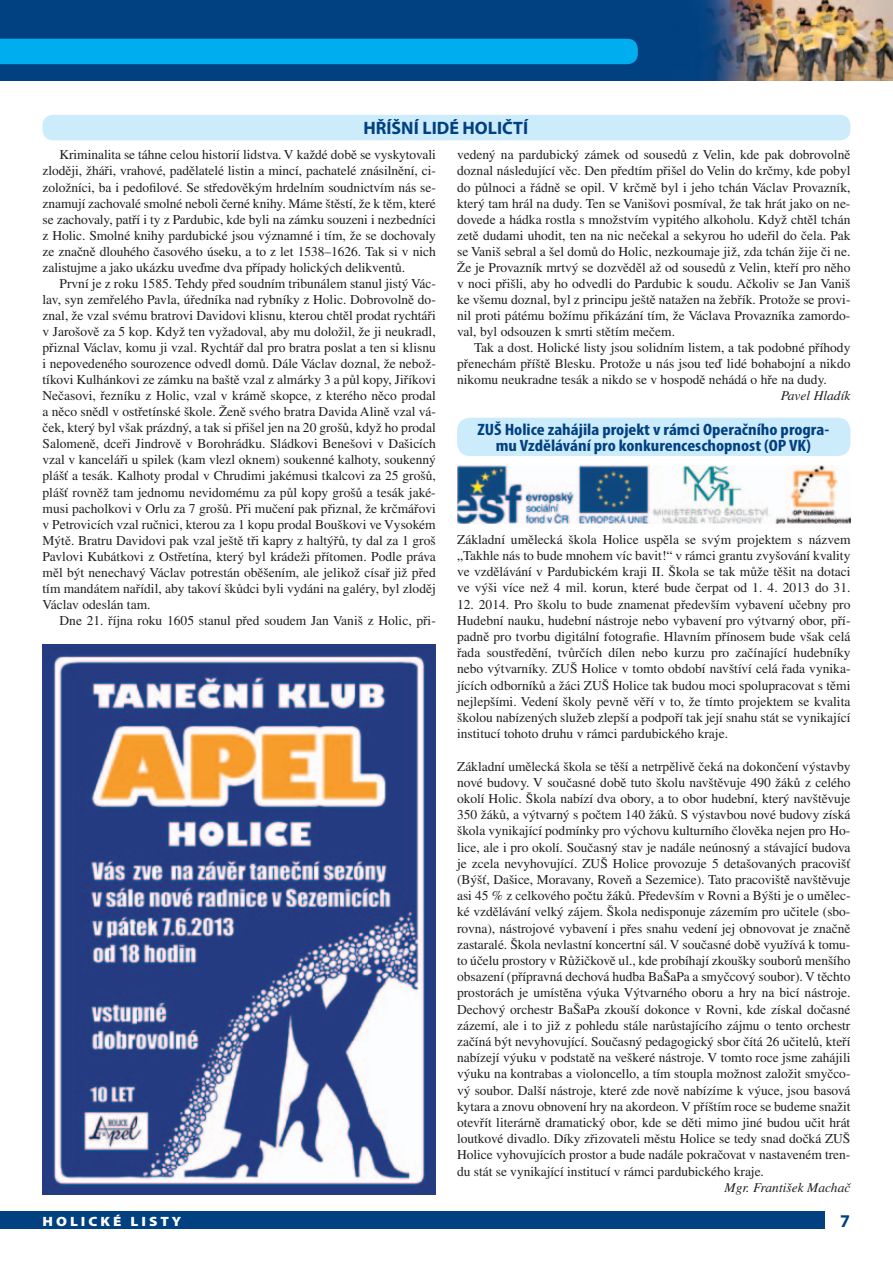
<style>
.page{position:relative;width:893px;height:1263px;background:#fff}
.page>*{position:absolute;margin:0;border:0;box-sizing:border-box;transform-origin:0 0}
.t1{font:700 18px "Myriad Pro";color:#014081}
.t2{font:700 condensed 16.5px/16.5px "Myriad Pro";color:#014081;text-align:center;scale:1.14 1}
.t3{font:13.5px/16px "Times CE";color:#231f20;text-align:justify}
.t4{font:italic 13.5px "Times CE";color:#231f20}
.t5{font:900 13.5px "Myriad Pro";letter-spacing:.2em;color:#fff;scale:1.11 1}
</style>
<div class="page">
<div style="left:0;top:0;width:893px;height:81px;background:#014081"></div>
<div style="left:0;top:39px;width:638px;height:25px;background:#00aeef"></div>
<div style="left:0;top:1212px;width:825px;height:17px;background:#014081"></div>
<div style="left:43px;top:115px;width:807px;height:25px;background:#ccecfb;border-radius:10px"></div>
<div style="left:457px;top:418px;width:393px;height:38px;background:#ccecfb;border-radius:13px"></div>
<img style="left:43px;top:644px;width:393px;height:551px">
<img style="left:457px;top:465px;width:393px;height:58px">
<img style="left:704px;top:0;width:189px;height:81px">
<h1 class="t1" style="left:363px;top:117px;width:166px">HŘÍŠNÍ LIDÉ HOLIČTÍ</h1>
<p class="t3" style="left:43px;top:147px;width:395px;text-indent:17px">Kriminalita se táhne celou historií lidstva. V každé době se vyskytovali zloději, žháři, vrahové, padělatelé listin a mincí, pachatelé znásilnění, ci&shy;zoložníci, ba i pedofilové. Se středověkým hrdelním soudnictvím nás se&shy;znamují zachovalé smolné neboli černé knihy. Máme štěstí, že k těm, které se zachovaly, patří i ty z Pardubic, kde byli na zámku souzeni i nezbedníci z Holic. Smolné knihy pardubické jsou významné i tím, že se dochovaly ze značně dlouhého časového úseku, a to z let 1538–1626. Tak si v nich zalistujme a jako ukázku uveďme dva případy holických delikventů.</p>
<p class="t3" style="left:43px;top:275px;width:395px;text-indent:17px">První je z roku 1585. Tehdy před soudním tribunálem stanul jistý Vác&shy;lav, syn zemřelého Pavla, úředníka nad rybníky z Holic. Dobrovolně do&shy;znal, že vzal svému bratrovi Davidovi klisnu, kterou chtěl prodat rychtáři v Jarošově za 5 kop. Když ten vyžadoval, aby mu doložil, že ji neukradl, přiznal Václav, komu ji vzal. Rychtář dal pro bratra poslat a ten si klisnu i nepovedeného sourozence odvedl domů. Dále Václav doznal, že nebož&shy;tíkovi Kulhánkovi ze zámku na baště vzal z almárky 3 a půl kopy, Jiříkovi Nečasovi, řezníku z Holic, vzal v krámě skopce, z kterého něco prodal a něco snědl v ostřetínské škole. Ženě svého bratra Davida Alině vzal vá&shy;ček, který byl však prázdný, a tak si přišel jen na 20 grošů, když ho prodal Salomeně, dceři Jindrově v Borohrádku. Sládkovi Benešovi v Dašicích vzal v kanceláři u spilek (kam vlezl oknem) soukenné kalhoty, soukenný plášť a tesák. Kalhoty prodal v Chrudimi jakémusi tkalcovi za 25 grošů, plášť rovněž tam jednomu nevidomému za půl kopy grošů a tesák jaké&shy;musi pacholkovi v Orlu za 7 grošů. Při mučení pak přiznal, že krčmářovi v Petrovicích vzal ručnici, kterou za 1 kopu prodal Bouškovi ve Vysokém Mýtě. Bratru Davidovi pak vzal ještě tři kapry z haltýřů, ty dal za 1 groš Pavlovi Kubátkovi z Ostřetína, který byl krádeži přítomen. Podle práva měl být nenechavý Václav potrestán oběšením, ale jelikož císař již před tím mandátem nařídil, aby takoví škůdci byli vydáni na galéry, byl zloděj Václav odeslán tam.</p>
<p class="t3" style="left:60px;top:612px;width:378px">Dne 21. října roku 1605 stanul před soudem Jan Vaniš z Holic, při-</p>
<p class="t3" style="left:457px;top:147px;width:395px">vedený na pardubický zámek od sousedů z Velin, kde pak dobrovolně doznal následující věc. Den předtím přišel do Velin do krčmy, kde pobyl do půlnoci a řádně se opil. V krčmě byl i jeho tchán Václav Provazník, který tam hrál na dudy. Ten se Vanišovi posmíval, že tak hrát jako on ne&shy;dovede a hádka rostla s množstvím vypitého alkoholu. Když chtěl tchán zetě dudami uhodit, ten na nic nečekal a sekyrou ho udeřil do čela. Pak se Vaniš sebral a šel domů do Holic, nezkoumaje již, zda tchán žije či ne.<br>Že je Provazník mrtvý se dozvěděl až od sousedů z Velin, kteří pro něho v noci přišli, aby ho odvedli do Pardubic k soudu. Ačkoliv se Jan Vaniš ke všemu doznal, byl z principu ještě natažen na žebřík. Protože se provi&shy;nil proti pátému božímu přikázání tím, že Václava Provazníka zamordo&shy;val, byl odsouzen k smrti stětím mečem.</p>
<p class="t3" style="left:457px;top:339px;width:395px;text-indent:17px">Tak a dost. Holické listy jsou solidním listem, a tak podobné příhody přenechám příště Blesku. Protože u nás jsou teď lidé bohabojní a nikdo nikomu neukradne tesák a nikdo se v hospodě nehádá o hře na dudy.</p>
<p class="t4" style="left:781px;top:388px;width:71px">Pavel Hladík</p>
<p class="t2" style="left:478px;top:421px;width:310px">ZUŠ Holice zahájila projekt v rámci Operačního progra&shy;mu Vzdělávání pro konkurenceschopnost (OP VK)</p>
<p class="t3" style="left:457px;top:531px;width:395px">Základní umělecká škola Holice uspěla se svým projektem s názvem „Takhle nás to bude mnohem víc bavit!“ v rámci grantu zvyšování kvality ve vzdělávání v Pardubickém kraji II. Škola se tak může těšit na dotaci ve výši více než 4 mil. korun, které bude čerpat od 1. 4. 2013 do 31.</p>
<p class="t3" style="left:457px;top:596px;width:395px">12. 2014. Pro školu to bude znamenat především vybavení učebny pro Hudební nauku, hudební nástroje nebo vybavení pro výtvarný obor, pří&shy;padně pro tvorbu digitální fotografie. Hlavním přínosem bude však celá řada soustředění, tvůrčích dílen nebo kurzu pro začínající hudebníky nebo výtvarníky. ZUŠ Holice v tomto období navštíví celá řada vynika&shy;jících odborníků a žáci ZUŠ Holice tak budou moci spolupracovat s těmi nejlepšími. Vedení školy pevně věří v to, že tímto projektem se kvalita školou nabízených služeb zlepší a podpoří tak její snahu stát se vynikající institucí tohoto druhu v rámci pardubického kraje.</p>
<p class="t3" style="left:457px;top:758px;width:395px">Základní umělecká škola se těší a netrpělivě čeká na dokončení výstavby nové budovy. V současné době tuto školu navštěvuje 490 žáků z celého okolí Holic. Škola nabízí dva obory, a to obor hudební, který navštěvuje 350 žáků, a výtvarný s počtem 140 žáků. S výstavbou nové budovy získá škola vynikající podmínky pro výchovu kulturního člověka nejen pro Ho&shy;lice, ale i pro okolí. Současný stav je nadále neúnosný a stávající budova je zcela nevyhovující. ZUŠ Holice provozuje 5 detašovaných pracovišť (Býšť, Dašice, Moravany, Roveň a Sezemice). Tato pracoviště navštěvuje asi 45 % z celkového počtu žáků. Především v Rovni a Býšti je o umělec&shy;ké vzdělávání velký zájem. Škola nedisponuje zázemím pro učitele (sbo&shy;rovna), nástrojové vybavení i přes snahu vedení jej obnovovat je značně zastaralé. Škola nevlastní koncertní sál. V současné době využívá k tomu&shy;to účelu prostory v Růžičkově ul., kde probíhají zkoušky souborů menšího obsazení (přípravná dechová hudba BaŠaPa a smyčcový soubor). V těchto prostorách je umístěna výuka Výtvarného oboru a hry na bicí nástroje.<br>Dechový orchestr BaŠaPa zkouší dokonce v Rovni, kde získal dočasné zázemí, ale i to již z pohledu stále narůstajícího zájmu o tento orchestr začíná být nevyhovující. Současný pedagogický sbor čítá 26 učitelů, kteří nabízejí výuku v podstatě na veškeré nástroje. V tomto roce jsme zahájili výuku na kontrabas a violoncello, a tím stoupla možnost založit smyčco&shy;vý soubor. Další nástroje, které zde nově nabízíme k výuce, jsou basová kytara a znovu obnovení hry na akordeon. V příštím roce se budeme snažit otevřít literárně dramatický obor, kde se děti mimo jiné budou učit hrát loutkové divadlo. Díky zřizovateli městu Holice se tedy snad dočká ZUŠ Holice vyhovujících prostor a bude nadále pokračovat v nastaveném tren&shy;du stát se vynikající institucí v rámci pardubického kraje.</p>
<p class="t4" style="left:724px;top:1179px;width:127px">Mgr. František Machač</p>
<p class="t5" style="left:43px;top:1212px;width:127px">HOLICKÉ LISTY</p>
<h1 class="t1" style="left:840px;top:1209px;width:11px">7</h1>
</div>
